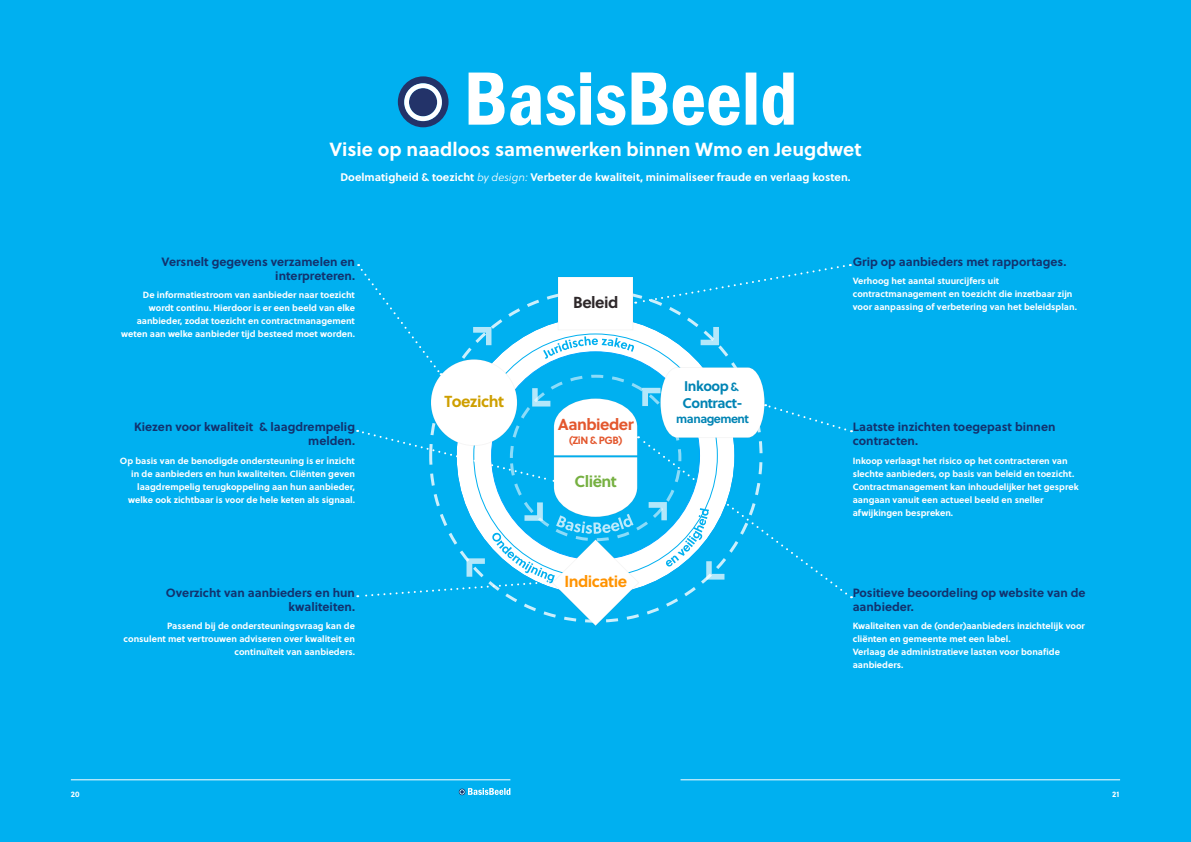
<style>
.page{position:relative;width:1191px;height:842px;background:#00b0f0}
.page>*{position:absolute;margin:0;border:0;box-sizing:border-box;transform-origin:0 0}
.t1{font:700 19px "Soleil";color:#fff}
.t2{font:700 16px "Soleil";letter-spacing:-.03em;color:#ff9300}
.t3{font:700 16px "Soleil";letter-spacing:-.03em;color:#e3572e}
.t4{font:700 16px "Soleil";letter-spacing:-.03em;color:#ce9f00}
.t5{font:700 16px "Soleil";letter-spacing:-.03em;color:#2e282a}
.t6{font:700 16px "Soleil";letter-spacing:-.03em;color:#76b041}
.t7{font:700 14px/16.8px "Soleil";letter-spacing:-.035em;color:#0084b4}
.t8{font:700 12px/14px "Soleil";color:#12326e;text-align:right}
.t9{font:700 12px "Soleil";letter-spacing:-.04em;color:#0084b4}
.t10{font:700 11px "Soleil";color:#fff}
.t11{font:700 10.6px "Soleil";letter-spacing:-.045em;color:#e3572e}
.t12{font:700 9px/13px "Soleil";color:#fff;text-align:right}
.t13{font:700 8px "Soleil";color:#fff}
.s1{font-family:"Soleil Lt";font-weight:400;font-style:italic}
.s2{font-size:12px}
</style>
<div class="page">
<svg style="left:459px;top:788px;width:51px;height:7px"></svg>
<svg style="left:357px;top:264px;width:495px;height:362px"></svg>
<svg style="left:468px;top:72px;width:325px;height:53px"></svg>
<svg style="left:398px;top:76px;width:50px;height:51px"></svg>
<hr style="left:680px;top:779px;width:440px;height:1px;background:#fff">
<hr style="left:71px;top:779px;width:439px;height:1px;background:#fff">
<h1 class="t1" style="left:329px;top:135px;width:534px">Visie op naadloos samenwerken binnen Wmo en Jeugdwet</h1>
<p class="t10" style="left:340px;top:169px;width:511px">Doelmatigheid &amp; toezicht <span class="s1">by design:</span> Verbeter de kwaliteit, minimaliseer fraude en verlaag kosten.</p>
<h3 class="t8" style="left:162px;top:254px;width:195px">Versnelt gegevens verzamelen en interpreteren.</h3>
<p class="t12" style="left:121px;top:288px;width:235px">De informatiestroom van aanbieder naar toezicht wordt continu. Hierdoor is er een beeld van elke aanbieder, zodat toezicht en contractmanagement weten aan welke aanbieder tijd besteed moet worden.</p>
<h3 class="t8" style="left:134px;top:419px;width:222px">Kiezen voor kwaliteit &amp; laagdrempelig melden.</h3>
<p class="t12" style="left:120px;top:454px;width:237px">Op basis van de benodigde ondersteuning is er inzicht in de aanbieders en hun kwaliteiten. Cliënten geven laagdrempelig terugkoppeling aan hun aanbieder, welke ook zichtbaar is voor de hele keten als signaal.</p>
<h3 class="t8" style="left:166px;top:585px;width:191px">Overzicht van aanbieders en hun kwaliteiten.</h3>
<p class="t12" style="left:124px;top:619px;width:233px">Passend bij de ondersteuningsvraag kan de consulent met vertrouwen adviseren over kwaliteit en continuïteit van aanbieders.</p>
<h2 class="t4" style="left:444px;top:389px;width:61px">Toezicht</h2>
<h2 class="t5" style="left:573px;top:290px;width:47px">Beleid</h2>
<h2 class="t3" style="left:558px;top:412px;width:77px">Aanbieder</h2>
<p class="t11" style="left:569px;top:432px;width:55px">(ZiN &amp; PGB)</p>
<h2 class="t6" style="left:574px;top:469px;width:44px">Cliënt</h2>
<h2 class="t2" style="left:564px;top:569px;width:64px">Indicatie</h2>
<h3 class="t7" style="left:682px;top:377px;width:62px">Inkoop <span class="s2">&amp;<br></span>Contract-</h3>
<h3 class="t9" style="left:676px;top:409px;width:74px">management</h3>
<h3 class="t8" style="left:852px;top:254px;width:215px">Grip op aanbieders met rapportages.</h3>
<p class="t12" style="left:852px;top:274px;width:226px;text-align:left">Verhoog het aantal stuurcijfers uit contractmanagement en toezicht die inzetbaar zijn voor aanpassing of verbetering van het beleidsplan.</p>
<h3 class="t8" style="left:852px;top:419px;width:204px;text-align:left">Laatste inzichten toegepast binnen contracten.</h3>
<p class="t12" style="left:852px;top:454px;width:227px;text-align:left">Inkoop verlaagt het risico op het contracteren van slechte aanbieders, op basis van beleid en toezicht.<br>Contractmanagement kan inhoudelijker het gesprek aangaan vanuit een actueel beeld en sneller afwijkingen bespreken.</p>
<h3 class="t8" style="left:852px;top:585px;width:234px;text-align:left">Positieve beoordeling op website van de aanbieder.</h3>
<p class="t12" style="left:852px;top:619px;width:234px;text-align:left">Kwaliteiten van de (onder)aanbieders inzichtelijk voor cliënten en gemeente met een label.<br>Verlaag de administratieve lasten voor bonafide aanbieders.</p>
<p class="t13" style="left:71px;top:788px;width:10px">20</p>
<p class="t13" style="left:1112px;top:788px;width:9px">21</p>
</div>
